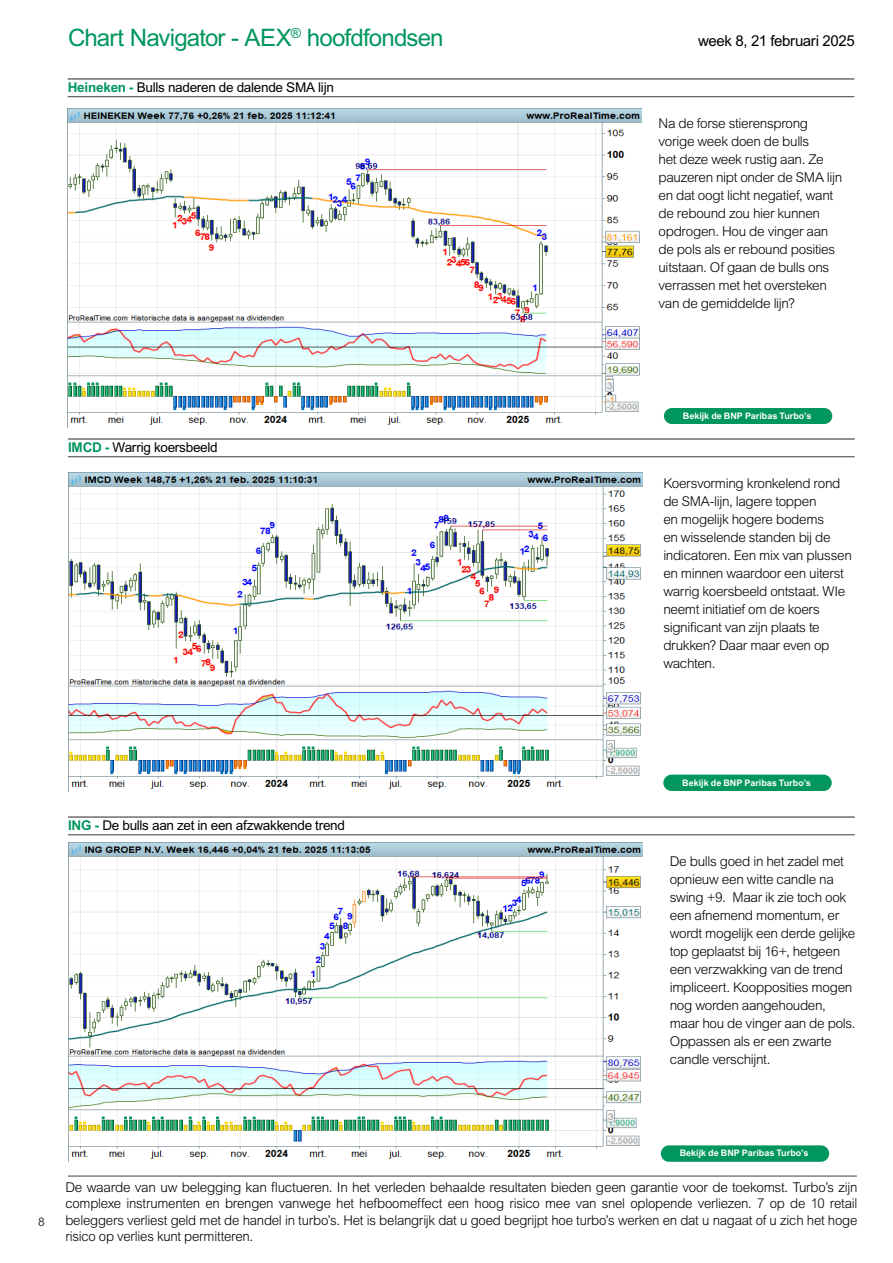
<style>
.page{position:relative;width:893px;height:1263px;background:#fff}
.page>*{position:absolute;margin:0;border:0;box-sizing:border-box;transform-origin:0 0}
.Heading_Table_Double{font:24px "Arial MT Std";letter-spacing:-.035em;color:#00965d}
.Heading_Table_Double-2{font:15px "Arial MT Std";letter-spacing:-.025em;color:#000}
.Body{font:300 13.5px/18px "Arial MT Std";letter-spacing:-.025em;color:#000}
.t1{font:13.5px "Arial MT Std";letter-spacing:-.02em;color:#000}
.t2{font:12px "Arial MT Std";color:#3e3e3f}
.t3{font:700 9px "Arial MT Std";color:#fff}
.s1{font-weight:700;color:#00965d}
</style>
<div class="page">
<hr style="left:68px;top:1175px;width:789px;height:2px;background:#78848a">
<hr style="left:68px;top:816px;width:787px;height:2px;background:#3e3e3f">
<hr style="left:68px;top:834px;width:787px;height:1px;background:#3e3e3f">
<img style="left:68px;top:843px;width:574px;height:319px">
<div style="left:661px;top:1145px;width:168px;height:17px;background:#00965d;border-radius:8px"></div>
<img style="left:68px;top:108px;width:574px;height:317px">
<div style="left:664px;top:408px;width:168px;height:16px;background:#00965d;border-radius:8px"></div>
<hr style="left:68px;top:78px;width:786px;height:2px;background:#3e3e3f">
<hr style="left:68px;top:96px;width:786px;height:1px;background:#3e3e3f">
<hr style="left:68px;top:438px;width:787px;height:2px;background:#3e3e3f">
<hr style="left:68px;top:456px;width:787px;height:1px;background:#3e3e3f">
<img style="left:68px;top:472px;width:574px;height:319px">
<div style="left:663px;top:775px;width:169px;height:16px;background:#00965d;border-radius:8px"></div>
<p class="Heading_Table_Double" style="left:68px;top:24px;width:377px">Chart Navigator - AEX<sup>®</sup> hoofdfondsen</p>
<p class="Heading_Table_Double-2" style="left:698px;top:32px;width:158px">week 8, 21 februari 2025</p>
<p class="t1" style="left:68px;top:80px;width:268px"><span class="s1">Heineken -</span> Bulls naderen de dalende SMA lijn</p>
<p class="t1" style="left:68px;top:440px;width:151px"><span class="s1">IMCD -</span> Warrig koersbeeld</p>
<p class="Body" style="left:658px;top:115px;width:185px">Na de forse stierensprong vorige week doen de bulls<br>het deze week rustig aan. Ze pauzeren nipt onder de SMA lijn en dat oogt licht negatief, want de rebound zou hier kunnen opdrogen. Hou de vinger aan de pols als er rebound posities uitstaan. Of gaan de bulls ons verrassen met het oversteken van de gemiddelde lijn?</p>
<p class="t3" style="left:683px;top:411px;width:130px">Bekijk de BNP Paribas Turbo’s</p>
<p class="Body" style="left:663px;top:475px;width:190px">Koersvorming kronkelend rond de SMA-lijn, lagere toppen<br>en mogelijk hogere bodems<br>en wisselende standen bij de indicatoren. Een mix van plussen en minnen waardoor een uiterst warrig koersbeeld ontstaat. WIe neemt initiatief om de koers significant van zijn plaats te drukken? Daar maar even op wachten.</p>
<p class="t1" style="left:68px;top:818px;width:278px"><span class="s1">ING -</span> De bulls aan zet in een afzwakkende trend</p>
<p class="t3" style="left:682px;top:777px;width:130px">Bekijk de BNP Paribas Turbo’s</p>
<p class="Body" style="left:670px;top:853px;width:187px">De bulls goed in het zadel met opnieuw een witte candle na swing +9. Maar ik zie toch ook een afnemend momentum, er wordt mogelijk een derde gelijke top geplaatst bij 16+, hetgeen een verzwakking van de trend impliceert. Koopposities mogen nog worden aangehouden, maar hou de vinger aan de pols.<br>Oppassen als er een zwarte candle verschijnt.</p>
<p class="t2" style="left:38px;top:1215px;width:8px">8</p>
<p class="t3" style="left:680px;top:1148px;width:130px">Bekijk de BNP Paribas Turbo’s</p>
<p class="Body" style="left:65px;top:1179px;width:794px;line-height:16.5px;text-align:justify">De waarde van uw belegging kan fluctueren. In het verleden behaalde resultaten bieden geen garantie voor de toekomst. Turbo’s zijn complexe instrumenten en brengen vanwege het hefboomeffect een hoog risico mee van snel oplopende verliezen. 7 op de 10 retail beleggers verliest geld met de handel in turbo’s. Het is belangrijk dat u goed begrijpt hoe turbo’s werken en dat u nagaat of u zich het hoge risico op verlies kunt permitteren.</p>
</div>
